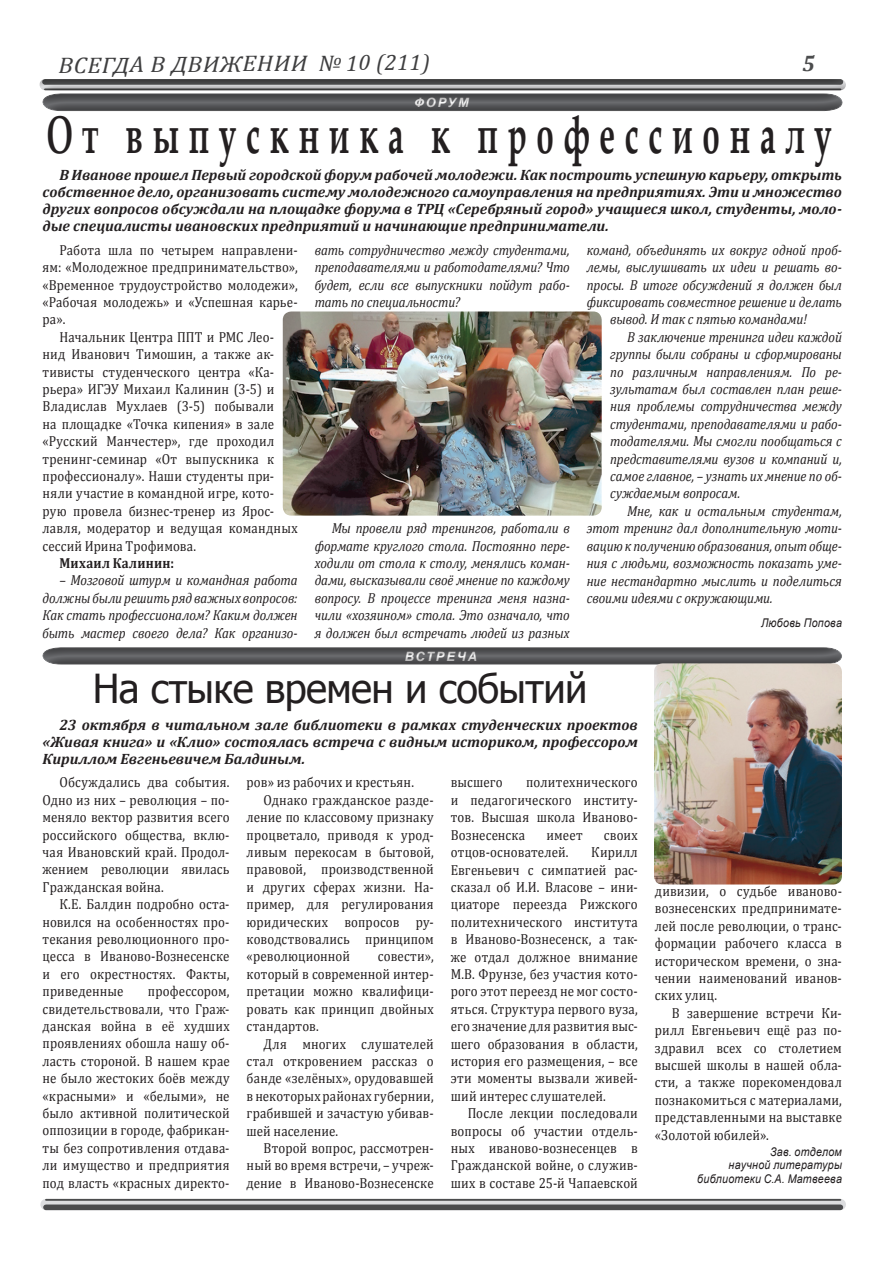
<style>
.page{position:relative;width:893px;height:1263px;background:#fff}
.page>*{position:absolute;margin:0;border:0;box-sizing:border-box;transform-origin:0 0}
.t1{font:700 52.95px "Book Antiqua";letter-spacing:.31em;color:#231f20;scale:.59 1}
.t2{font:39.9px "Tahoma";letter-spacing:-.015em;color:#231f20}
.t3{font:italic 22.5px "Cambria";color:#3e3e3f;scale:1.09 1}
.t4{font:italic 700 15px/17px "Cambria";letter-spacing:-.005em;color:#231f20;text-align:justify}
.t5{font:14.55px/17.4px "Cambria";letter-spacing:.01em;color:#231f20;text-align:justify;scale:.89 1}
.t6{font:italic 14.55px/17.4px "Cambria";letter-spacing:-.01em;color:#231f20;text-align:justify;scale:.89 1}
.t7{font:700 14.55px "Cambria";letter-spacing:.02em;color:#231f20;scale:.89 1}
.t8{font:italic 700 12.9px "Arial";letter-spacing:.15em;color:#fff}
.t9{font:italic 12px/13.5px "Arial";letter-spacing:.02em;color:#231f20;text-align:right;scale:.89 1}
</style>
<div class="page">
<div style="left:46px;top:1199px;width:794px;height:11px;background:#dcdddf"></div>
<hr style="left:46px;top:1199px;width:794px;height:2px;background:#4b4c4d">
<div style="left:46px;top:1204px;width:794px;height:6px;background:#4b4c4d"></div>
<div style="left:42px;top:80px;width:801px;height:33px;background:#231f20;opacity:.5"></div>
<div style="left:42px;top:634px;width:801px;height:33px;background:#231f20;opacity:.5"></div>
<img style="left:654px;top:663px;width:188px;height:221px">
<img style="left:283px;top:311px;width:319px;height:205px">
<h3 class="t3" style="left:58px;top:51px;width:342px;rotate:-1deg">ВСЕГДА В ДВИЖЕНИИ № 10 (211)</h3>
<p class="t8" style="left:414px;top:94px;width:56px">ФОРУМ</p>
<h1 class="t1" style="left:47px;top:99px;width:1332px">От выпускника к профессионалу</h1>
<p class="t4" style="left:43px;top:166px;width:801px;text-indent:17px">В Иванове прошел Первый городской форум рабочей молодежи. Как построить успешную карьеру, открыть собственное дело, организовать систему молодежного самоуправления на предприятиях. Эти и множество других вопросов обсуждали на площадке форума в ТРЦ «Серебряный город» учащиеся школ, студенты, моло&shy;дые специалисты ивановских предприятий и начинающие предприниматели.</p>
<p class="t5" style="left:60px;top:241px;width:269px">Работа шла по четырем направлени-</p>
<p class="t5" style="left:43px;top:258px;width:288px">ям: «Молодежное предпринимательство»,</p>
<p class="t5" style="left:43px;top:276px;width:288px">«Временное трудоустройство молодежи»,</p>
<p class="t5" style="left:43px;top:293px;width:288px">«Рабочая молодежь» и «Успешная карье-</p>
<p class="t5" style="left:43px;top:311px;width:27px">ра».</p>
<p class="t5" style="left:60px;top:328px;width:243px">Начальник Центра ППТ и РМС Лео-</p>
<p class="t5" style="left:43px;top:345px;width:262px">нид Иванович Тимошин, а также ак-</p>
<p class="t5" style="left:43px;top:363px;width:262px">тивисты студенческого центра «Ка-</p>
<p class="t5" style="left:43px;top:380px;width:262px">рьера» ИГЭУ Михаил Калинин (3-5) и</p>
<p class="t5" style="left:43px;top:398px;width:262px">Владислав Мухлаев (3-5) побывали</p>
<p class="t5" style="left:43px;top:415px;width:262px">на площадке «Точка кипения» в зале</p>
<p class="t5" style="left:43px;top:432px;width:262px">«Русский Манчестер», где проходил</p>
<p class="t5" style="left:43px;top:450px;width:262px">тренинг-семинар «От выпускника к</p>
<p class="t5" style="left:43px;top:467px;width:262px">профессионалу». Наши студенты при-</p>
<p class="t5" style="left:43px;top:485px;width:262px">няли участие в командной игре, кото-</p>
<p class="t5" style="left:43px;top:502px;width:262px">рую провела бизнес-тренер из Ярос-</p>
<p class="t5" style="left:43px;top:519px;width:288px">лавля, модератор и ведущая командных</p>
<p class="t5" style="left:43px;top:537px;width:174px">сессий Ирина Трофимова.</p>
<p class="t7" style="left:60px;top:553px;width:130px">Михаил Калинин:</p>
<p class="t6" style="left:43px;top:571px;width:288px;text-indent:17px">– Мозговой штурм и командная работа должны были решить ряд важных вопросов:<br>Как стать профессионалом? Каким должен быть мастер своего дела? Как организо-</p>
<p class="t6" style="left:315px;top:240px;width:288px">вать сотрудничество между студентами, преподавателями и работодателями? Что будет, если все выпускники пойдут рабо&shy;тать по специальности?</p>
<p class="t6" style="left:315px;top:519px;width:288px;text-indent:17px">Мы провели ряд тренингов, работали в формате круглого стола. Постоянно пере&shy;ходили от стола к столу, менялись коман&shy;дами, высказывали своё мнение по каждому вопросу. В процессе тренинга меня назна&shy;чили «хозяином» стола. Это означало, что я должен был встречать людей из разных</p>
<p class="t8" style="left:405px;top:648px;width:74px">ВСТРЕЧА</p>
<p class="t6" style="left:587px;top:241px;width:288px">команд, объединять их вокруг одной проб-</p>
<p class="t6" style="left:587px;top:258px;width:288px">лемы, выслушивать их идеи и решать во-</p>
<p class="t6" style="left:587px;top:275px;width:288px">просы. В итоге обсуждений я должен был</p>
<p class="t6" style="left:587px;top:293px;width:288px">фиксировать совместное решение и делать</p>
<p class="t6" style="left:610px;top:310px;width:223px">вывод. И так с пятью командами!</p>
<p class="t6" style="left:627px;top:328px;width:243px">В заключение тренинга идеи каждой</p>
<p class="t6" style="left:610px;top:345px;width:262px">группы были собраны и сформированы</p>
<p class="t6" style="left:610px;top:362px;width:262px">по различным направлениям. По ре-</p>
<p class="t6" style="left:610px;top:380px;width:262px">зультатам был составлен план реше-</p>
<p class="t6" style="left:610px;top:397px;width:262px">ния проблемы сотрудничества между</p>
<p class="t6" style="left:610px;top:415px;width:262px">студентами, преподавателями и рабо-</p>
<p class="t6" style="left:610px;top:432px;width:262px">тодателями. Мы смогли пообщаться с</p>
<p class="t6" style="left:610px;top:449px;width:262px">представителями вузов и компаний и,</p>
<p class="t6" style="left:610px;top:467px;width:262px">самое главное, – узнать их мнение по об-</p>
<p class="t6" style="left:610px;top:484px;width:148px">суждаемым вопросам.</p>
<p class="t6" style="left:627px;top:502px;width:243px">Мне, как и остальным студентам,</p>
<p class="t6" style="left:587px;top:519px;width:288px">этот тренинг дал дополнительную моти-</p>
<p class="t6" style="left:587px;top:536px;width:288px">вацию к получению образования, опыт обще-</p>
<p class="t6" style="left:587px;top:554px;width:288px">ния с людьми, возможность показать уме-</p>
<p class="t6" style="left:587px;top:571px;width:288px">ние нестандартно мыслить и поделиться</p>
<p class="t6" style="left:587px;top:589px;width:210px">своими идеями с окружающими.</p>
<p class="t9" style="left:761px;top:616px;width:92px">Любовь Попова</p>
<h2 class="t2" style="left:93px;top:662px;width:496px">На стыке времен и событий</h2>
<p class="t4" style="left:43px;top:716px;width:597px;text-indent:17px">23 октября в читальном зале библиотеки в рамках студенческих проектов «Живая книга» и «Клио» состоялась встреча с видным историком, профессором Кириллом Евгеньевичем Балдиным.</p>
<p class="t5" style="left:43px;top:774px;width:212px;text-indent:17px">Обсуждались два события.<br>Одно из них – революция – по&shy;меняло вектор развития всего российского общества, вклю&shy;чая Ивановский край. Продол&shy;жением революции явилась Гражданская война.</p>
<p class="t5" style="left:43px;top:895px;width:212px;text-indent:17px">К.Е. Балдин подробно оста&shy;новился на особенностях про&shy;текания революционного про&shy;цесса в Иваново-Вознесенске и его окрестностях. Факты, приведенные</p>
<p class="t5" style="left:43px;top:982px;width:212px;text-indent:105px">профессором, свидетельствовали, что Граж&shy;данская война в её худших проявлениях обошла нашу об&shy;ласть стороной. В нашем крае не было жестоких боёв между «красными» и «белыми», не было активной политической оппозиции в городе, фабрикан&shy;ты без сопротивления отдава&shy;ли имущество и предприятия под власть «красных директо-</p>
<p class="t5" style="left:247px;top:774px;width:190px">ров» из рабочих и крестьян.</p>
<p class="t5" style="left:264px;top:791px;width:193px">Однако гражданское разде-</p>
<p class="t5" style="left:247px;top:808px;width:212px">ление по классовому признаку</p>
<p class="t5" style="left:247px;top:826px;width:212px">процветало, приводя к урод-</p>
<p class="t5" style="left:247px;top:843px;width:212px">ливым перекосам в бытовой,</p>
<p class="t5" style="left:247px;top:861px;width:212px">правовой, производственной</p>
<p class="t5" style="left:247px;top:878px;width:212px">и других сферах жизни. На-</p>
<p class="t5" style="left:247px;top:895px;width:212px">пример, для регулирования</p>
<p class="t5" style="left:247px;top:913px;width:212px">юридических вопросов ру-</p>
<p class="t5" style="left:247px;top:930px;width:212px">ководствовались принципом</p>
<p class="t5" style="left:247px;top:948px;width:118px">«революционной</p>
<p class="t5" style="left:247px;top:948px;width:212px;text-indent:131px">совести», который в современной интер&shy;претации можно квалифици&shy;ровать как принцип двойных стандартов.</p>
<p class="t5" style="left:247px;top:1035px;width:212px;text-indent:17px">Для многих слушателей стал откровением рассказ о банде «зелёных», орудовавшей в некоторых районах губернии, грабившей и зачастую убивав&shy;шей население.</p>
<p class="t5" style="left:247px;top:1139px;width:212px;text-indent:17px">Второй вопрос, рассмотрен&shy;ный во время встречи, – учреж&shy;дение в Иваново-Вознесенске</p>
<p class="t5" style="left:451px;top:774px;width:212px;text-indent:75px">политехнического и педагогического институ&shy;тов. Высшая школа Иваново-Вознесенска</p>
<p class="t5" style="left:451px;top:774px;width:60px">высшего</p>
<p class="t5" style="left:546px;top:826px;width:42px">имеет</p>
<p class="t5" style="left:604px;top:826px;width:40px">своих</p>
<p class="t5" style="left:451px;top:843px;width:134px">отцов-основателей.</p>
<p class="t5" style="left:451px;top:843px;width:212px;text-indent:140px">Кирилл Евгеньевич с симпатией рас&shy;сказал об И.И. Власове – ини&shy;циаторе переезда Рижского политехнического института в Иваново-Вознесенск, а так&shy;же отдал должное внимание М.В. Фрунзе, без участия кото&shy;рого этот переезд не мог состо&shy;яться. Структура первого вуза, его значение для развития выс&shy;шего образования в области, история его размещения, – все эти моменты вызвали живей&shy;ший интерес слушателей.</p>
<p class="t5" style="left:451px;top:1104px;width:212px;text-indent:17px">После лекции последовали вопросы об участии отдель&shy;ных иваново-вознесенцев в Гражданской войне, о служив&shy;ших в составе 25-й Чапаевской</p>
<p class="t5" style="left:655px;top:882px;width:212px">дивизии, о судьбе иваново&shy;вознесенских предпринимате&shy;лей после революции, о транс&shy;формации рабочего класса в историческом времени, о зна&shy;чении наименований иванов&shy;ских улиц.</p>
<p class="t5" style="left:655px;top:1004px;width:212px;text-indent:17px">В завершение встречи Ки&shy;рилл Евгеньевич ещё раз по&shy;здравил всех со столетием высшей школы в нашей обла&shy;сти, а также порекомендовал познакомиться с материалами, представленными на выставке «Золотой юбилей».</p>
<p class="t9" style="left:697px;top:1145px;width:164px">Зав. отделом<br>научной литературы библиотеки С.А. Матвеева</p>
</div>
